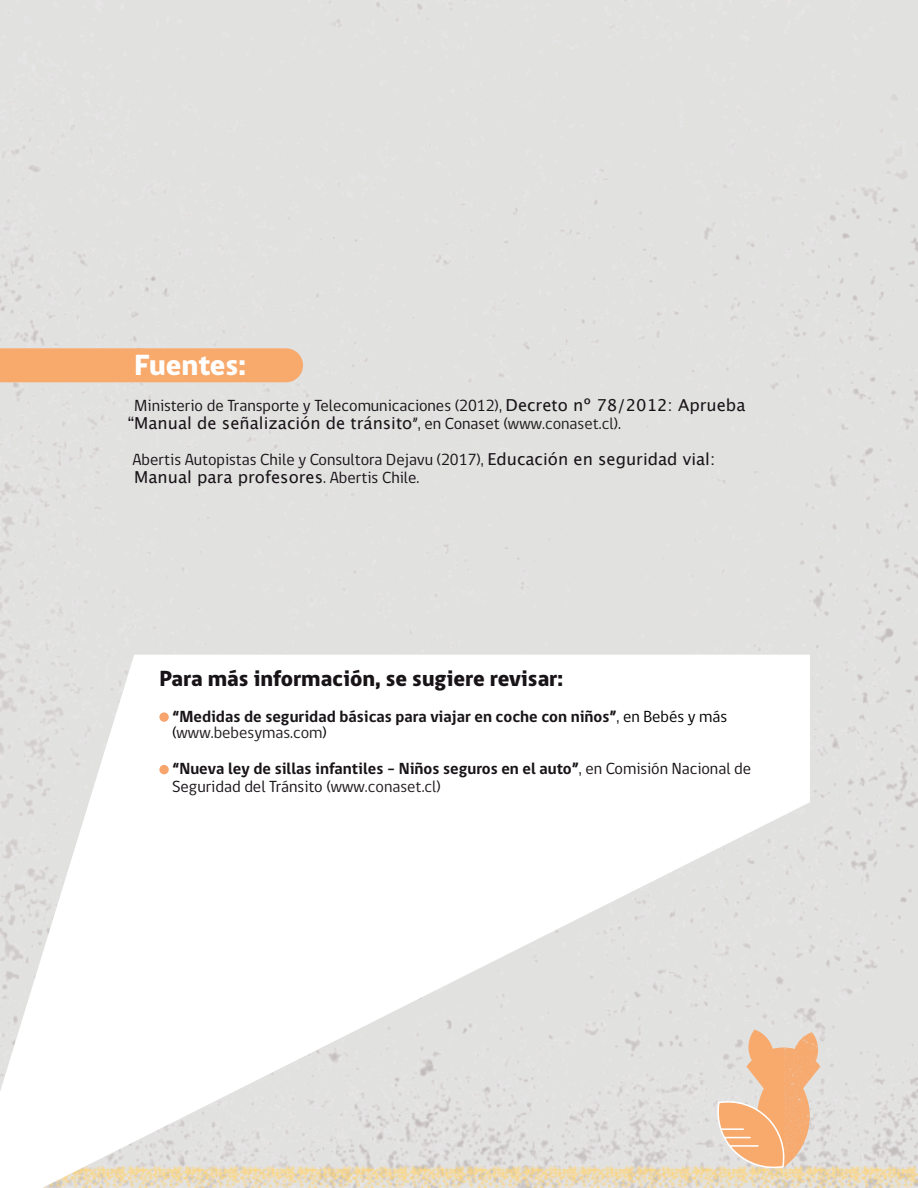
<style>
.page{position:relative;width:918px;height:1188px;background:#fff}
.page>*{position:absolute;margin:0;border:0;box-sizing:border-box;transform-origin:0 0}
.t1{font:800 30px "gob CL";color:#fff}
.t2{font:800 22.5px "gob CL";color:#181317}
.t3{font:700 16.5px/16.5px "gob CL";color:#181317}
.t4{font:16.5px "gob CL";color:#181317}
.t5{font:16.5px "Lucida Grande";color:#181317}
.s1{font-family:"Lucida Grande"}
.s2{font-family:"gob CL"}
.s3{font-family:"gob CL";color:#231f20}
.s4{font-weight:400}
.s5{font-weight:400;color:#000001}
.s6{font-weight:400;color:#231f20}
</style>
<div class="page">
<img style="left:810px;top:1166px;width:108px;height:22px">
<svg style="left:810px;top:1029px;width:10px;height:140px"></svg>
<div style="left:0;top:348px;width:303px;height:34px;background:#f8a96c"></div>
<svg style="left:917px;top:88px;width:1px;height:47px"></svg>
<svg style="left:0;top:655px;width:810px;height:533px"></svg>
<div style="left:159px;top:712px;width:10px;height:10px;background:#f7a46d;border-radius:50%"></div>
<div style="left:159px;top:765px;width:10px;height:9px;background:#f7a46d;border-radius:50%"></div>
<h1 class="t1" style="left:134px;top:351px;width:113px">Fuentes:</h1>
<p class="t4" style="left:134px;top:398px;width:613px">Ministerio de Transporte y Telecomunicaciones (2012), <span class="s1">Decreto nº 78/2012: Aprueba</span></p>
<p class="t5" style="left:128px;top:416px;width:495px">“Manual de señalización de tránsito<span class="s2">”, en Conaset (</span><span class="s3">www.conaset.cl</span><span class="s2">).</span></p>
<p class="t4" style="left:132px;top:452px;width:584px">Abertis Autopistas Chile y Consultora Dejavu (2017), <span class="s1">Educación en seguridad vial:</span></p>
<p class="t5" style="left:134px;top:470px;width:287px">Manual para profesores<span class="s2">. Abertis Chile.</span></p>
<h2 class="t2" style="left:159px;top:668px;width:405px">Para más información, se sugiere revisar:</h2>
<p class="t3" style="left:172px;top:709px;width:557px">“Medidas de seguridad básicas para viajar en coche con niños”<span class="s4">,</span> <span class="s5">en Bebés y más (</span><span class="s6">www.bebesymas.com</span><span class="s5">)</span></p>
<p class="t3" style="left:172px;top:761px;width:581px;line-height:18px">“Nueva ley de sillas infantiles – Niños seguros en el auto”<span class="s4">, en Comisión Nacional de<br>Seguridad del Tránsito (</span><span class="s6">www.conaset.cl</span><span class="s4">)</span></p>
</div>
